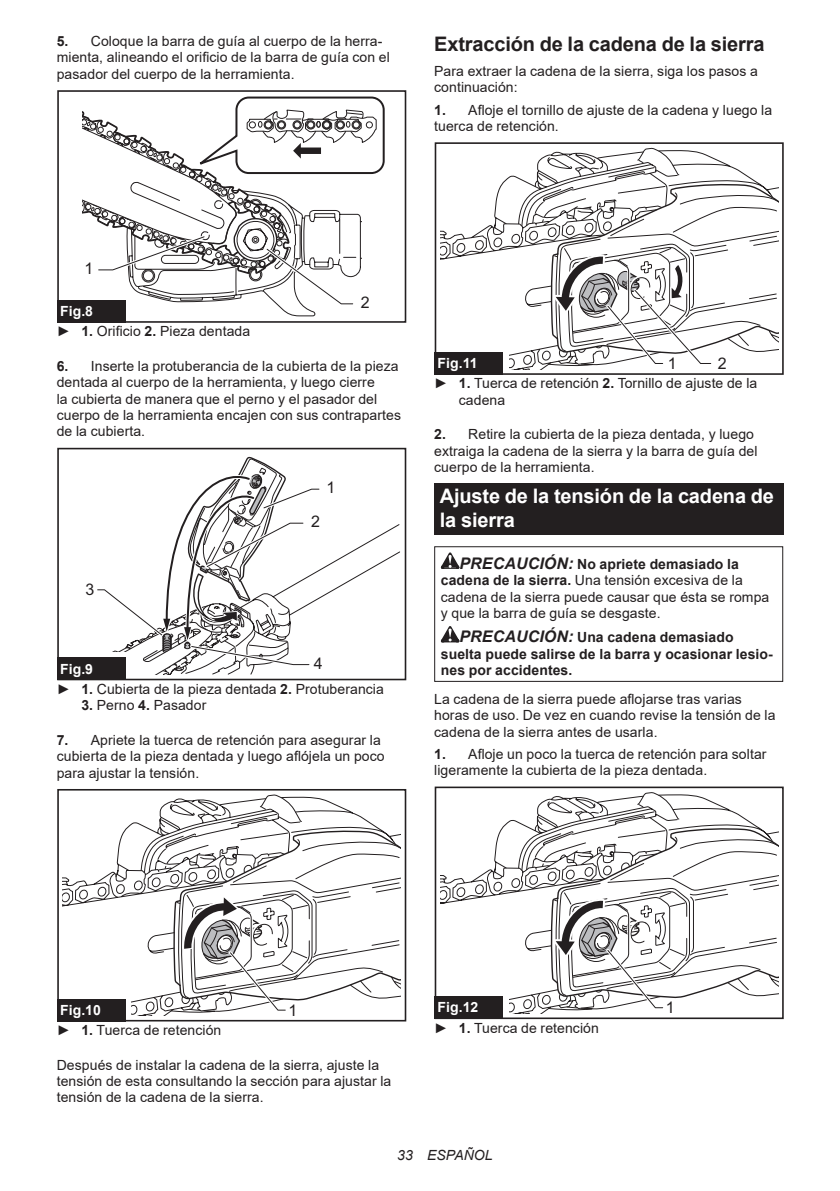
<style>
.page{position:relative;width:840px;height:1191px;background:#fff}
.page>*{position:absolute;margin:0;border:0;box-sizing:border-box;transform-origin:0 0}
.t1{font:700 20px/23.4px "Arial";letter-spacing:-.01em;color:#fff}
.t2{font:700 20px "Arial";letter-spacing:-.01em;color:#231f20}
.t3{font:16px "Arial";color:#231f20}
.t4{font:14px/16.4px "Arial";letter-spacing:.005em;color:#231f20}
.t5{font:700 14px/16.4px "Arial";letter-spacing:.005em;color:#231f20}
.t6{font:700 14px "Arial";letter-spacing:.005em;color:#fff}
.t7{font:italic 14px "Arial";letter-spacing:.005em;color:#231f20}
.s1{font-weight:700}
.s2{font-weight:700;color:#fff}
.s3{font-weight:700;font-style:italic;font-size:16px}
.s4{font-style:italic;font-size:16px}
</style>
<div class="page">
<div style="left:57px;top:90px;width:349px;height:233px;border:2px solid #231f20"></div>
<svg style="left:83px;top:90px;width:302px;height:226px"></svg>
<div style="left:57px;top:300px;width:68px;height:23px;background:#231f20"></div>
<div style="left:57px;top:448px;width:349px;height:232px;border:2px solid #231f20"></div>
<svg style="left:97px;top:457px;width:303px;height:222px"></svg>
<div style="left:57px;top:657px;width:68px;height:23px;background:#231f20"></div>
<svg style="left:125px;top:796px;width:255px;height:33px"></svg>
<svg style="left:259px;top:795px;width:43px;height:28px"></svg>
<div style="left:57px;top:789px;width:349px;height:232px;border:2px solid #231f20"></div>
<svg style="left:63px;top:829px;width:337px;height:186px"></svg>
<div style="left:57px;top:998px;width:68px;height:23px;background:#231f20"></div>
<svg style="left:502px;top:150px;width:257px;height:33px"></svg>
<svg style="left:636px;top:148px;width:43px;height:29px"></svg>
<div style="left:434px;top:142px;width:349px;height:233px;border:2px solid #231f20"></div>
<svg style="left:440px;top:183px;width:337px;height:186px"></svg>
<div style="left:434px;top:352px;width:68px;height:23px;background:#231f20"></div>
<div style="left:434px;top:483px;width:348px;height:52px;background:#231f20"></div>
<svg style="left:440px;top:552px;width:19px;height:17px"></svg>
<svg style="left:440px;top:626px;width:19px;height:16px"></svg>
<div style="left:434px;top:546px;width:348px;height:136px;border:1px solid #231f20"></div>
<svg style="left:502px;top:794px;width:256px;height:33px"></svg>
<svg style="left:636px;top:792px;width:43px;height:29px"></svg>
<div style="left:434px;top:786px;width:349px;height:233px;border:2px solid #231f20"></div>
<svg style="left:440px;top:827px;width:337px;height:186px"></svg>
<div style="left:434px;top:996px;width:68px;height:23px;background:#231f20"></div>
<p class="t4" style="left:57px;top:33px;width:334px"><span class="s1">5.</span> Coloque la barra de guía al cuerpo de la herra&shy;mienta, alineando el orificio de la barra de guía con el pasador del cuerpo de la herramienta.</p>
<h1 class="t2" style="left:434px;top:30px;width:331px">Extracción de la cadena de la sierra</h1>
<p class="t4" style="left:434px;top:63px;width:325px">Para extraer la cadena de la sierra, siga los pasos a continuación:</p>
<p class="t4" style="left:434px;top:101px;width:339px"><span class="s1">1.</span> Afloje el tornillo de ajuste de la cadena y luego la tuerca de retención.</p>
<p class="t3" style="left:84px;top:258px;width:10px">1</p>
<p class="t3" style="left:360px;top:291px;width:10px">2</p>
<p class="t4" style="left:57px;top:301px;width:195px;line-height:20.2px"><span class="s2">Fig.8<br></span>► <span class="s1">1.</span> Orificio <span class="s1">2.</span> Pieza dentada</p>
<p class="t4" style="left:57px;top:357px;width:345px"><span class="s1">6.</span> Inserte la protuberancia de la cubierta de la pieza dentada al cuerpo de la herramienta, y luego cierre<br>la cubierta de manera que el perno y el pasador del cuerpo de la herramienta encajen con sus contrapartes de la cubierta.</p>
<p class="t3" style="left:85px;top:578px;width:10px">3</p>
<p class="t3" style="left:326px;top:476px;width:10px">1</p>
<p class="t3" style="left:311px;top:510px;width:10px">2</p>
<p class="t6" style="left:60px;top:659px;width:34px">Fig.9</p>
<p class="t3" style="left:313px;top:652px;width:10px">4</p>
<p class="t4" style="left:57px;top:680px;width:328px">► <span class="s1">1.</span> Cubierta de la pieza dentada <span class="s1">2.</span> Protuberancia</p>
<p class="t4" style="left:81px;top:697px;width:126px"><span class="s1">3.</span> Perno <span class="s1">4.</span> Pasador</p>
<p class="t4" style="left:57px;top:731px;width:329px"><span class="s1">7.</span> Apriete la tuerca de retención para asegurar la cubierta de la pieza dentada y luego aflójela un poco para ajustar la tensión.</p>
<p class="t6" style="left:437px;top:353px;width:42px">Fig.11</p>
<p class="t3" style="left:667px;top:352px;width:10px">1</p>
<p class="t3" style="left:717px;top:352px;width:10px">2</p>
<p class="t4" style="left:458px;top:375px;width:300px;text-indent:-25px">► <span class="s1">1.</span> Tuerca de retención <span class="s1">2.</span> Tornillo de ajuste de la cadena</p>
<p class="t4" style="left:434px;top:426px;width:325px"><span class="s1">2.</span> Retire la cubierta de la pieza dentada, y luego extraiga la cadena de la sierra y la barra de guía del cuerpo de la herramienta.</p>
<h1 class="t1" style="left:439px;top:485px;width:335px">Ajuste de la tensión de la cadena de la sierra</h1>
<p class="t4" style="left:440px;top:555px;width:330px;text-indent:19px"><span class="s3">PRECAUCIÓN:</span> <span class="s1">No apriete demasiado la cadena de la sierra.</span> Una tensión excesiva de la cadena de la sierra puede causar que ésta se rompa y que la barra de guía se desgaste.</p>
<p class="t5" style="left:440px;top:629px;width:333px;text-indent:19px"><span class="s4">PRECAUCIÓN:</span> Una cadena demasiado suelta puede salirse de la barra y ocasionar lesio&shy;nes por accidentes.</p>
<p class="t4" style="left:434px;top:690px;width:342px">La cadena de la sierra puede aflojarse tras varias horas de uso. De vez en cuando revise la tensión de la cadena de la sierra antes de usarla.</p>
<p class="t4" style="left:434px;top:745px;width:333px"><span class="s1">1.</span> Afloje un poco la tuerca de retención para soltar ligeramente la cubierta de la pieza dentada.</p>
<p class="t6" style="left:60px;top:1000px;width:42px">Fig.10</p>
<p class="t3" style="left:288px;top:999px;width:10px">1</p>
<p class="t4" style="left:57px;top:1021px;width:166px">► <span class="s1">1.</span> Tuerca de retención</p>
<p class="t4" style="left:57px;top:1056px;width:336px">Después de instalar la cadena de la sierra, ajuste la tensión de esta consultando la sección para ajustar la tensión de la cadena de la sierra.</p>
<p class="t6" style="left:437px;top:997px;width:42px">Fig.12</p>
<p class="t3" style="left:665px;top:996px;width:10px">1</p>
<p class="t4" style="left:434px;top:1019px;width:166px">► <span class="s1">1.</span> Tuerca de retención</p>
<p class="t7" style="left:397px;top:1146px;width:97px">33 ESPAÑOL</p>
</div>
